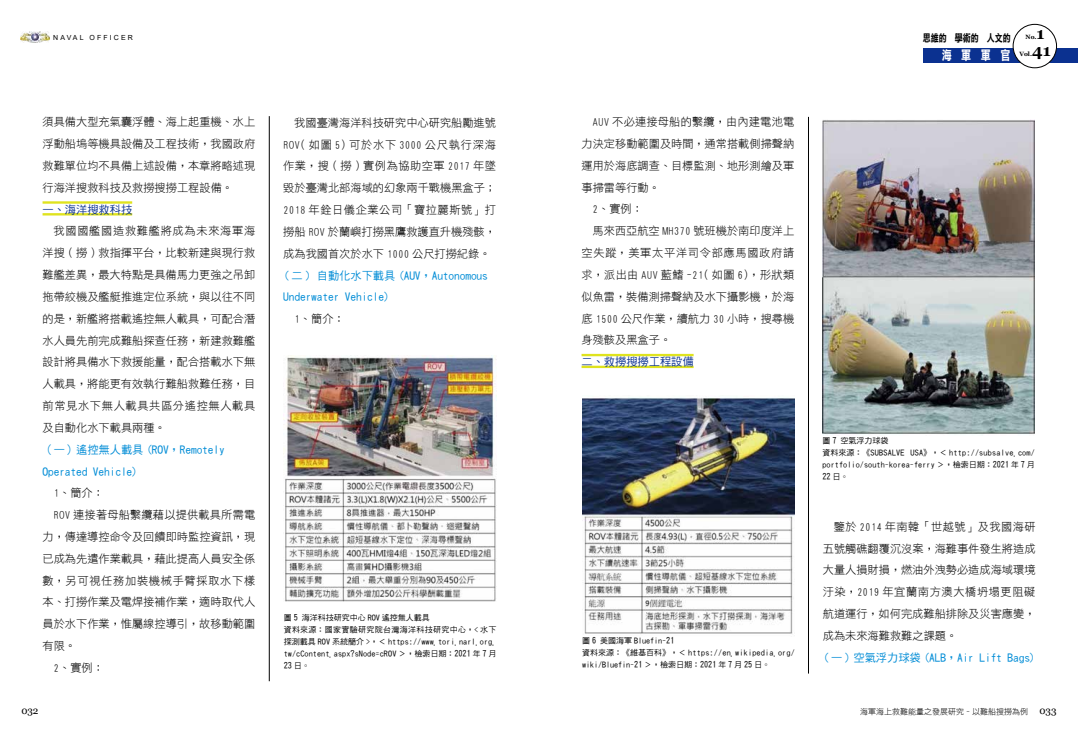
<style>
.page{position:relative;width:1078px;height:738px;background:#fff}
.page>*{position:absolute;margin:0;border:0;box-sizing:border-box;transform-origin:0 0}
.t1{font:700 16.3px "Georgia";color:#000}
.t2{font:13px "DF Li Hei Bd WIN BF";color:#fff;scale:.77 1}
.t3{font:11.2px/21.8px "DF Hei Lt HK BF";color:#000;text-align:justify}
.t4{font:11.2px/21.8px "DF Hei Md HK BF";color:#008cd6}
.t5{font:11.2px "DF Hei Lt HK BF";letter-spacing:.06em;color:#000}
.t6{font:11.2px "DF Hei Lt HK BF";letter-spacing:.025em;color:#000}
.t7{font:11.2px "DF Hei Md HK BF";color:#0b3190}
.t8{font:10.4px "DF Li Hei Bd WIN BF";color:#000;scale:.77 1}
.t9{font:10px "Georgia";letter-spacing:-.005em;color:#000}
.t10{font:8px/12px "DF Hei Md HK BF";letter-spacing:.02em;color:#000}
.t11{font:8px/12px "DF Hei Md HK BF";color:#000}
.t12{font:8px "DF Hei Lt HK BF";color:#000}
.t13{font:7px "Arial";letter-spacing:.3em;color:#000}
.t14{font:700 6.1px "Georgia";color:#000}
</style>
<div class="page">
<div style="left:922px;top:48px;width:155px;height:14px;background:#0b3190"></div>
<div style="left:1012px;top:24px;width:44px;height:44px;background:#fff;border-radius:50%"></div>
<div style="left:1012px;top:24px;width:44px;height:44px;border:1px solid #000;border-radius:50%"></div>
<img style="left:21px;top:31px;width:29px;height:12px">
<hr style="left:43px;top:201px;width:89px;height:2px;background:#dfe31e">
<hr style="left:43px;top:213px;width:89px;height:2px;background:#dfe31e">
<hr style="left:581px;top:353px;width:112px;height:3px;background:#dfe31e">
<hr style="left:581px;top:365px;width:112px;height:3px;background:#dfe31e">
<hr style="left:269px;top:116px;width:1px;height:564px;background:#000">
<hr style="left:808px;top:117px;width:1px;height:556px;background:#000">
<img style="left:283px;top:355px;width:213px;height:246px">
<img style="left:582px;top:397px;width:212px;height:237px">
<img style="left:822px;top:119px;width:212px;height:316px">
<p class="t13" style="left:53px;top:33px;width:81px">NAVAL OFFICER</p>
<p class="t8" style="left:922px;top:33px;width:116px">思維的 學術的 人文的</p>
<p class="t2" style="left:941px;top:48px;width:91px">海軍軍官</p>
<p class="t14" style="left:1025px;top:33px;width:13px">No.</p>
<h1 class="t1" style="left:1036px;top:23px;width:9px">1</h1>
<p class="t14" style="left:1019px;top:50px;width:14px">Vol.</p>
<h1 class="t1" style="left:1031px;top:40px;width:20px">41</h1>
<p class="t3" style="left:43px;top:111px;width:214px">須具備大型充氣囊浮體、海上起重機、水上浮動船塢等機具設備及工程技術，我國政府救難單位均不具備上述設備，本章將略述現行海洋搜救科技及救撈搜撈工程設備。</p>
<p class="t7" style="left:43px;top:203px;width:91px">一、海洋搜救科技</p>
<p class="t3" style="left:43px;top:220px;width:214px;text-indent:11px">我國國艦國造救難艦將成為未來海軍海洋搜 ( 撈 ) 救指揮平台，比較新建與現行救難艦差異，最大特點是具備馬力更強之吊卸拖帶絞機及艦艇推進定位系統，與以往不同的是，新艦將搭載遙控無人載具，可配合潛水人員先前完成難船探查任務，新建救難艦設計將具備水下救援能量，配合搭載水下無人載具，將能更有效執行難船救難任務，目前常見水下無人載具共區分遙控無人載具及自動化水下載具兩種。</p>
<p class="t4" style="left:43px;top:438px;width:183px">（一）遙控無人載具 (ROV，Remotely<br>Operated Vehicle)</p>
<p class="t3" style="left:54px;top:481px;width:52px">1、簡介：</p>
<p class="t3" style="left:54px;top:503px;width:203px">ROV 連接著母船繫纜藉以提供載具所需電</p>
<p class="t3" style="left:43px;top:525px;width:214px">力，傳達導控命令及回饋即時監控資訊，現</p>
<p class="t3" style="left:43px;top:547px;width:214px">已成為先遣作業載具，藉此提高人員安全係</p>
<p class="t5" style="left:43px;top:574px;width:214px">數，另可視任務加裝機械手臂採取水下樣</p>
<p class="t3" style="left:43px;top:590px;width:214px">本、打撈作業及電焊接補作業，適時取代人</p>
<p class="t3" style="left:43px;top:612px;width:214px">員於水下作業，惟屬線控導引，故移動範圍</p>
<p class="t3" style="left:43px;top:634px;width:35px">有限。</p>
<p class="t3" style="left:54px;top:656px;width:52px">2、實例：</p>
<p class="t3" style="left:283px;top:111px;width:214px;text-indent:11px">我國臺灣海洋科技研究中心研究船勵進號ROV( 如圖 5) 可於水下 3000 公尺執行深海作業，搜 ( 撈 ) 實例為協助空軍 2017 年墜毀於臺灣北部海域的幻象兩千戰機黑盒子；2018 年銓日儀企業公司「寶拉麗斯號」打撈船 ROV 於蘭嶼打撈黑鷹救護直升機殘骸，成為我國首次於水下 1000 公尺打撈紀錄。</p>
<p class="t4" style="left:283px;top:264px;width:206px">( 二 ) 自動化水下載具 (AUV，Autonomous<br>Underwater Vehicle)</p>
<p class="t3" style="left:294px;top:307px;width:52px">1、簡介：</p>
<p class="t10" style="left:283px;top:611px;width:214px">圖 5 海洋科技研究中心 ROV 遙控無人載具<br>資料來源：國家實驗研究院台灣海洋科技研究中心，&lt; 水下探測載具 ROV 系統簡介 &gt;，＜ https://www.tori.narl.org. tw/cContent.aspx?sNode=cROV ＞，檢索日期：2021 年 7 月<br>23 日。</p>
<p class="t3" style="left:592px;top:111px;width:203px">AUV 不必連接母船的繫纜，由內建電池電</p>
<p class="t3" style="left:581px;top:132px;width:214px">力決定移動範圍及時間，通常搭載側掃聲納</p>
<p class="t3" style="left:581px;top:154px;width:214px">運用於海底調查、目標監測、地形測繪及軍</p>
<p class="t3" style="left:581px;top:176px;width:80px">事掃雷等行動。</p>
<p class="t3" style="left:592px;top:198px;width:52px">2、實例：</p>
<p class="t3" style="left:592px;top:220px;width:203px">馬來西亞航空 MH370 號班機於南印度洋上</p>
<p class="t5" style="left:581px;top:247px;width:214px">空失蹤，美軍太平洋司令部應馬國政府請</p>
<p class="t6" style="left:581px;top:269px;width:214px">求，派出由 AUV 藍鰭 -21( 如圖 6)，形狀類</p>
<p class="t3" style="left:581px;top:285px;width:214px">似魚雷，裝備測掃聲納及水下攝影機，於海</p>
<p class="t3" style="left:581px;top:307px;width:214px">底 1500 公尺作業，續航力 30 小時，搜尋機</p>
<p class="t3" style="left:581px;top:329px;width:91px">身殘骸及黑盒子。</p>
<p class="t7" style="left:581px;top:356px;width:113px">二、救撈搜撈工程設備</p>
<p class="t11" style="left:582px;top:634px;width:214px">圖 6 美國海軍 Bluefin-21<br>資料來源：《維基百科》，＜ https://en.wikipedia.org/ wiki/Bluefin-21 ＞，檢索日期：2021 年 7 月 25 日。</p>
<p class="t10" style="left:822px;top:434px;width:214px">圖 7 空氣浮力球袋<br>資料來源：《SUBSALVE USA》，＜ http://subsalve.com/ portfolio/south-korea-ferry ＞，檢索日期：2021 年 7 月<br>22 日。</p>
<p class="t3" style="left:822px;top:515px;width:214px;text-indent:11px">鑒於 2014 年南韓「世越號」及我國海研五號觸礁翻覆沉沒案，海難事件發生將造成大量人損財損，燃油外洩勢必造成海域環境汙染，2019 年宜蘭南方澳大橋坍塌更阻礙航道運行，如何完成難船排除及災害應變，成為未來海難救難之課題。</p>
<p class="t4" style="left:822px;top:646px;width:214px">( 一 ) 空氣浮力球袋 (ALB，Air Lift Bags)</p>
<p class="t12" style="left:859px;top:707px;width:169px">海軍海上救難能量之發展研究 - 以難船搜撈為例</p>
<p class="t9" style="left:21px;top:703px;width:19px">032</p>
<p class="t9" style="left:1039px;top:703px;width:19px">033</p>
</div>
